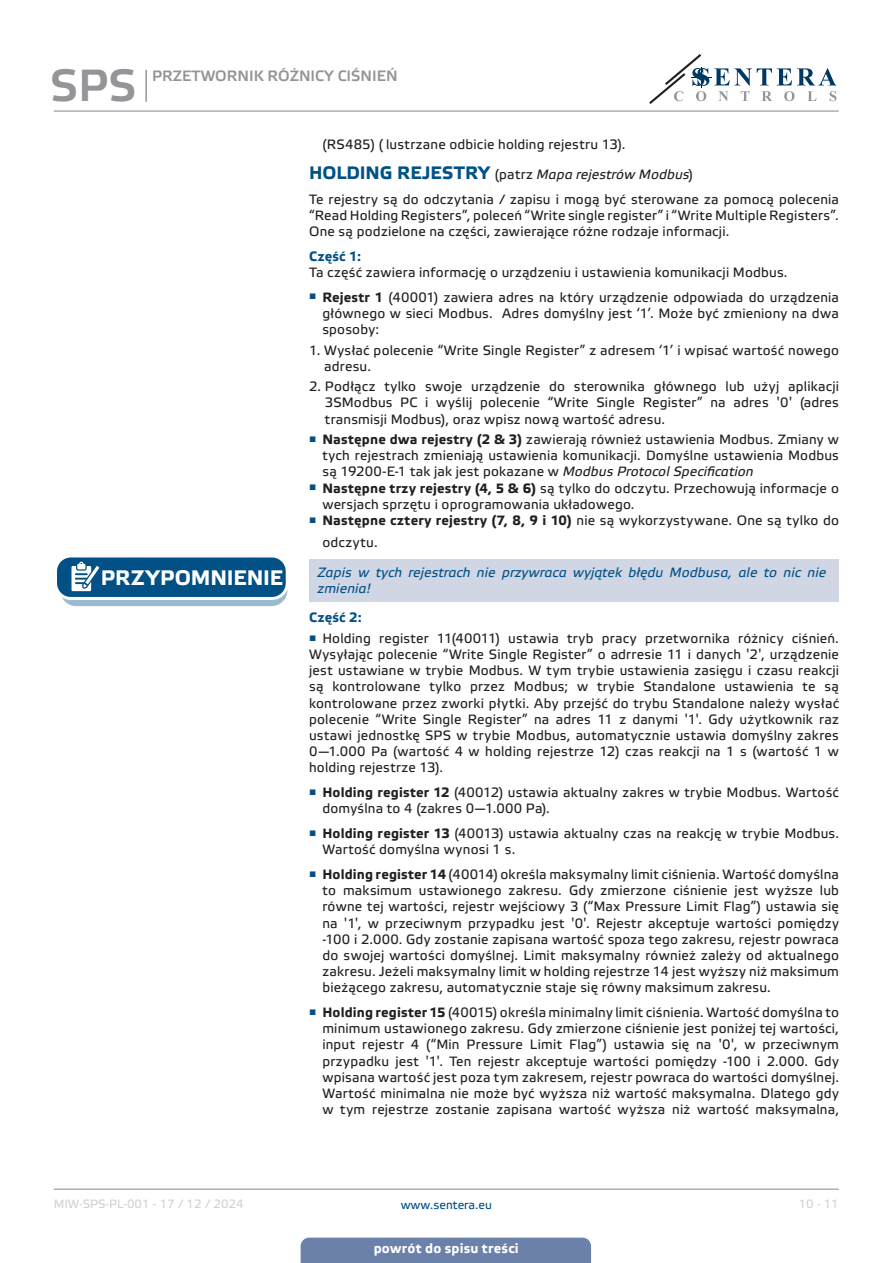
<style>
.page{position:relative;width:893px;height:1263px;background:#fff}
.page>*{position:absolute;margin:0;border:0;box-sizing:border-box;transform-origin:0 0}
.t1{font:45px "Etelka Medium Pro";color:#939598}
.t2{font:700 21px "Etelka Text Pro";letter-spacing:-.005em;color:#fff}
.t3{font:15px "Etelka Medium Pro";color:#939598}
.body{font:13.5px/16.2px "Etelka Text Pro";letter-spacing:.015em;color:#231f20;text-align:justify}
.body-2{font:13.5px/21.6px "Etelka Text Pro";letter-spacing:.035em;color:#231f20}
.attention{font:italic 13.5px/16.2px "Etelka Text Pro";letter-spacing:.01em;color:#015186}
.Subheader{font:italic 13.5px "Etelka Text Pro";letter-spacing:.01em;color:#231f20}
.t4{font:700 13.5px "Etelka Text Pro";letter-spacing:.02em;color:#fff}
.body-3{font:700 13.5px "Etelka Text Pro";letter-spacing:.02em;color:#015186}
.t5{font:12px "Etelka Text Pro";color:#d1d2d4}
.t6{font:12px "Etelka Text Pro";color:#015186}
.s1{font-weight:700;font-style:normal;font-size:18px;color:#015186}
.s2{font-style:normal}
.s3{font-weight:700}
.s4{font-family:"Verdana"}
.s5{font-style:italic}
</style>
<div class="page">
<hr style="left:54px;top:111px;width:785px;height:1px;background:#939598">
<hr style="left:54px;top:1188px;width:785px;height:2px;background:#939598">
<svg style="left:649px;top:54px;width:187px;height:50px"></svg>
<div style="left:301px;top:1237px;width:290px;height:26px;background:#6c81aa"></div>
<hr style="left:145px;top:70px;width:2px;height:32px;background:#939598">
<div style="left:309px;top:559px;width:530px;height:42px;background:#d1d6e4"></div>
<div style="left:61px;top:563px;width:226px;height:42px;background:#9abacf;border-radius:15px"></div>
<div style="left:60px;top:562px;width:227px;height:44px;border:1px solid #015186;border-radius:15px"></div>
<div style="left:56px;top:556px;width:231px;height:42px;background:#015186;border-radius:15px"></div>
<div style="left:54px;top:554px;width:235px;height:46px;border:3px solid #fff;border-radius:15px"></div>
<svg style="left:71px;top:562px;width:34px;height:37px"></svg>
<h1 class="t1" style="left:50px;top:61px;width:88px">SPS</h1>
<p class="t3" style="left:152px;top:67px;width:247px">PRZETWORNIK RÓŻNICY CIŚNIEŃ</p>
<p class="body" style="left:322px;top:137px;width:305px">(RS485) ( lustrzane odbicie holding rejestru 13).</p>
<p class="Subheader" style="left:309px;top:167px;width:385px"><span class="s1">HOLDING REJESTRY</span> <span class="s2">(patrz</span> Mapa rejestrów Modbus<span class="s2">)</span></p>
<p class="body" style="left:309px;top:192px;width:531px">Te rejestry są do odczytania / zapisu i mogą być sterowane za pomocą polecenia “Read Holding Registers”, poleceń “Write single register” i “Write Multiple Registers”.<br>One są podzielone na części, zawierające różne rodzaje informacji.</p>
<p class="body-3" style="left:309px;top:249px;width:53px">Część 1:</p>
<p class="body" style="left:309px;top:265px;width:480px">Ta część zawiera informację o urządzeniu i ustawienia komunikacji Modbus.</p>
<p class="body" style="left:322px;top:290px;width:518px;text-indent:-13px"><sup>■</sup> <span class="s3">Rejestr 1</span> (40001) zawiera adres na który urządzenie odpowiada do urządzenia głównego w sieci Modbus. Adres domyślny jest ‘1’. Może być zmieniony na dwa sposoby:</p>
<p class="body" style="left:324px;top:343px;width:516px;text-indent:-15px">1. Wysłać polecenie “Write Single Register” z adresem ‘1’ i wpisać wartość nowego adresu.</p>
<p class="body" style="left:325px;top:379px;width:516px;text-indent:-16px">2. Podłącz tylko swoje urządzenie do sterownika głównego lub użyj aplikacji 3SModbus PC i wyślij polecenie “Write Single Register” na adres <span class="s4">'</span>0<span class="s4">'</span> (adres transmisji Modbus), oraz wpisz nową wartość adresu.</p>
<p class="body" style="left:322px;top:432px;width:518px;text-indent:-13px"><sup>■</sup> <span class="s3">Następne dwa rejestry (2 &amp; 3)</span> zawierają również ustawienia Modbus. Zmiany w tych rejestrach zmieniają ustawienia komunikacji. Domyślne ustawienia Modbus są 19200-E-1 tak jak jest pokazane w <span class="s5">Modbus Protocol Specification</span></p>
<p class="body" style="left:322px;top:481px;width:518px;text-indent:-13px"><sup>■</sup> <span class="s3">Następne trzy rejestry (4, 5 &amp; 6)</span> są tylko do odczytu. Przechowują informacje o wersjach sprzętu i oprogramowania układowego.</p>
<p class="body-2" style="left:322px;top:510px;width:518px;text-indent:-13px"><sup>■</sup> <span class="s3">Następne cztery rejestry (7, 8, 9 i 10)</span> nie są wykorzystywane. One są tylko do odczytu.</p>
<p class="attention" style="left:318px;top:565px;width:510px">Zapis w tych rejestrach nie przywraca wyjątek błędu Modbusa, ale to nic nie zmienia!</p>
<p class="t2" style="left:101px;top:566px;width:184px">PRZYPOMNIENIE</p>
<p class="body-3" style="left:309px;top:610px;width:54px">Część 2:</p>
<p class="body" style="left:309px;top:631px;width:531px"><sup>■</sup> Holding register 11(40011) ustawia tryb pracy przetwornika różnicy ciśnień.<br>Wysyłając polecenie “Write Single Register” o adrresie 11 i danych <span class="s4">'</span>2<span class="s4">'</span>, urządzenie jest ustawiane w trybie Modbus. W tym trybie ustawienia zasięgu i czasu reakcji są kontrolowane tylko przez Modbus; w trybie Standalone ustawienia te są kontrolowane przez zworki płytki. Aby przejść do trybu Standalone należy wysłać polecenie “Write Single Register” na adres 11 z danymi <span class="s4">'</span>1<span class="s4">'</span>. Gdy użytkownik raz ustawi jednostkę SPS w trybie Modbus, automatycznie ustawia domyślny zakres 0—1.000 Pa (wartość 4 w holding rejestrze 12) czas reakcji na 1 s (wartość 1 w holding rejestrze 13).</p>
<p class="body" style="left:322px;top:785px;width:518px;text-indent:-13px"><sup>■</sup> <span class="s3">Holding register 12</span> (40012) ustawia aktualny zakres w trybie Modbus. Wartość domyślna to 4 (zakres 0—1.000 Pa).</p>
<p class="body" style="left:322px;top:826px;width:518px;text-indent:-13px"><sup>■</sup> <span class="s3">Holding register 13</span> (40013) ustawia aktualny czas na reakcję w trybie Modbus.<br>Wartość domyślna wynosi 1 s.</p>
<p class="body" style="left:322px;top:867px;width:518px;text-indent:-13px"><sup>■</sup> <span class="s3">Holding register 14</span> (40014) określa maksymalny limit ciśnienia. Wartość domyślna to maksimum ustawionego zakresu. Gdy zmierzone ciśnienie jest wyższe lub równe tej wartości, rejestr wejściowy 3 (“Max Pressure Limit Flag”) ustawia się na <span class="s4">'</span>1<span class="s4">'</span>, w przeciwnym przypadku jest <span class="s4">'</span>0<span class="s4">'</span>. Rejestr akceptuje wartości pomiędzy -100 i 2.000. Gdy zostanie zapisana wartość spoza tego zakresu, rejestr powraca do swojej wartości domyślnej. Limit maksymalny również zależy od aktualnego zakresu. Jeżeli maksymalny limit w holding rejestrze 14 jest wyższy niż maksimum bieżącego zakresu, automatycznie staje się równy maksimum zakresu.</p>
<p class="body" style="left:322px;top:1005px;width:518px;text-indent:-13px"><sup>■</sup> <span class="s3">Holding register 15</span> (40015) określa minimalny limit ciśnienia. Wartość domyślna to minimum ustawionego zakresu. Gdy zmierzone ciśnienie jest poniżej tej wartości, input rejestr 4 (“Min Pressure Limit Flag”) ustawia się na <span class="s4">'</span>0<span class="s4">'</span>, w przeciwnym przypadku jest <span class="s4">'</span>1<span class="s4">'</span>. Ten rejestr akceptuje wartości pomiędzy -100 i 2.000. Gdy wpisana wartość jest poza tym zakresem, rejestr powraca do wartości domyślnej.<br>Wartość minimalna nie może być wyższa niż wartość maksymalna. Dlatego gdy w tym rejestrze zostanie zapisana wartość wyższa niż wartość maksymalna,</p>
<p class="t5" style="left:54px;top:1197px;width:191px">MIW-SPS-PL-001 - 17 / 12 / 2024</p>
<p class="t6" style="left:401px;top:1198px;width:93px">www.sentera.eu</p>
<p class="t5" style="left:799px;top:1197px;width:42px">10 - 11</p>
<p class="t4" style="left:374px;top:1240px;width:147px">powrót do spisu treści</p>
</div>
